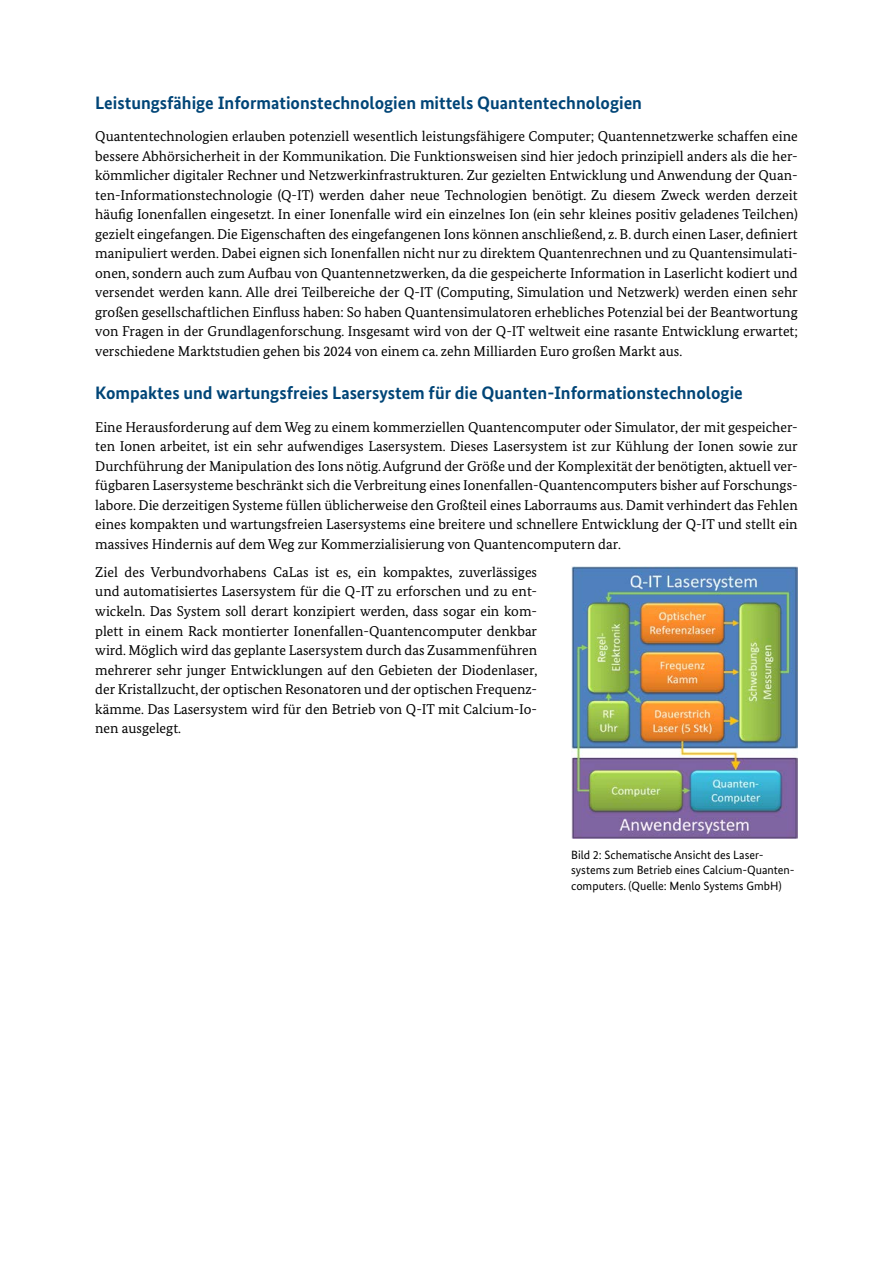
<style>
.page{position:relative;width:893px;height:1263px;background:#fff}
.page>*{position:absolute;margin:0;border:0;box-sizing:border-box;transform-origin:0 0}
.t1{font:700 18px "Bundes Sans";color:#004577}
.t2{font:14.25px/19.5px "Bundes Serif";color:#000;text-align:justify}
.t3{font:12px/15.8px "Bundes Sans";color:#000}
</style>
<div class="page">
<img style="left:571px;top:566px;width:227px;height:272px">
<h3 class="t1" style="left:95px;top:92px;width:548px">Leistungsfähige Informationstechnologien mittels Quantentechnologien</h3>
<p class="t2" style="left:95px;top:127px;width:704px">Quantentechnologien erlauben potenziell wesentlich leistungsfähigere Computer; Quantennetzwerke schaffen eine bessere Abhörsicherheit in der Kommunikation. Die Funktionsweisen sind hier jedoch prinzipiell anders als die her&shy;kömmlicher digitaler Rechner und Netzwerkinfrastrukturen. Zur gezielten Entwicklung und Anwendung der Quan&shy;ten-Informationstechnologie (Q-IT) werden daher neue Technologien benötigt. Zu diesem Zweck werden derzeit häufig Ionenfallen eingesetzt. In einer Ionenfalle wird ein einzelnes Ion (ein sehr kleines positiv geladenes Teilchen) gezielt eingefangen. Die Eigenschaften des eingefangenen Ions können anschließend, z. B. durch einen Laser, definiert manipuliert werden. Dabei eignen sich Ionenfallen nicht nur zu direktem Quantenrechnen und zu Quantensimulati&shy;onen, sondern auch zum Aufbau von Quantennetzwerken, da die gespeicherte Information in Laserlicht kodiert und versendet werden kann. Alle drei Teilbereiche der Q-IT (Computing, Simulation und Netzwerk) werden einen sehr großen gesellschaftlichen Einfluss haben: So haben Quantensimulatoren erhebliches Potenzial bei der Beantwortung von Fragen in der Grundlagenforschung. Insgesamt wird von der Q-IT weltweit eine rasante Entwicklung erwartet; verschiedene Marktstudien gehen bis 2024 von einem ca. zehn Milliarden Euro großen Markt aus.</p>
<h3 class="t1" style="left:95px;top:382px;width:649px">Kompaktes und wartungsfreies Lasersystem für die Quanten-Informationstechnologie</h3>
<p class="t2" style="left:95px;top:417px;width:704px">Eine Herausforderung auf dem Weg zu einem kommerziellen Quantencomputer oder Simulator, der mit gespeicher&shy;ten Ionen arbeitet, ist ein sehr aufwendiges Lasersystem. Dieses Lasersystem ist zur Kühlung der Ionen sowie zur Durchführung der Manipulation des Ions nötig. Aufgrund der Größe und der Komplexität der benötigten, aktuell ver&shy;fügbaren Lasersysteme beschränkt sich die Verbreitung eines Ionenfallen-Quantencomputers bisher auf Forschungs&shy;labore. Die derzeitigen Systeme füllen üblicherweise den Großteil eines Laborraums aus. Damit verhindert das Fehlen eines kompakten und wartungsfreien Lasersystems eine breitere und schnellere Entwicklung der Q-IT und stellt ein massives Hindernis auf dem Weg zur Kommerzialisierung von Quantencomputern dar.</p>
<p class="t2" style="left:95px;top:562px;width:444px">Ziel des Verbundvorhabens CaLas ist es, ein kompaktes, zuverlässiges und automatisiertes Lasersystem für die Q-IT zu erforschen und zu ent&shy;wickeln. Das System soll derart konzipiert werden, dass sogar ein kom&shy;plett in einem Rack montierter Ionenfallen-Quantencomputer denkbar wird. Möglich wird das geplante Lasersystem durch das Zusammenführen mehrerer sehr junger Entwicklungen auf den Gebieten der Diodenlaser, der Kristallzucht, der optischen Resonatoren und der optischen Frequenz&shy;kämme. Das Lasersystem wird für den Betrieb von Q-IT mit Calcium-Io&shy;nen ausgelegt.</p>
<p class="t3" style="left:571px;top:846px;width:225px">Bild 2: Schematische Ansicht des Laser&shy;systems zum Betrieb eines Calcium-Quanten&shy;computers. (Quelle: Menlo Systems GmbH)</p>
</div>
